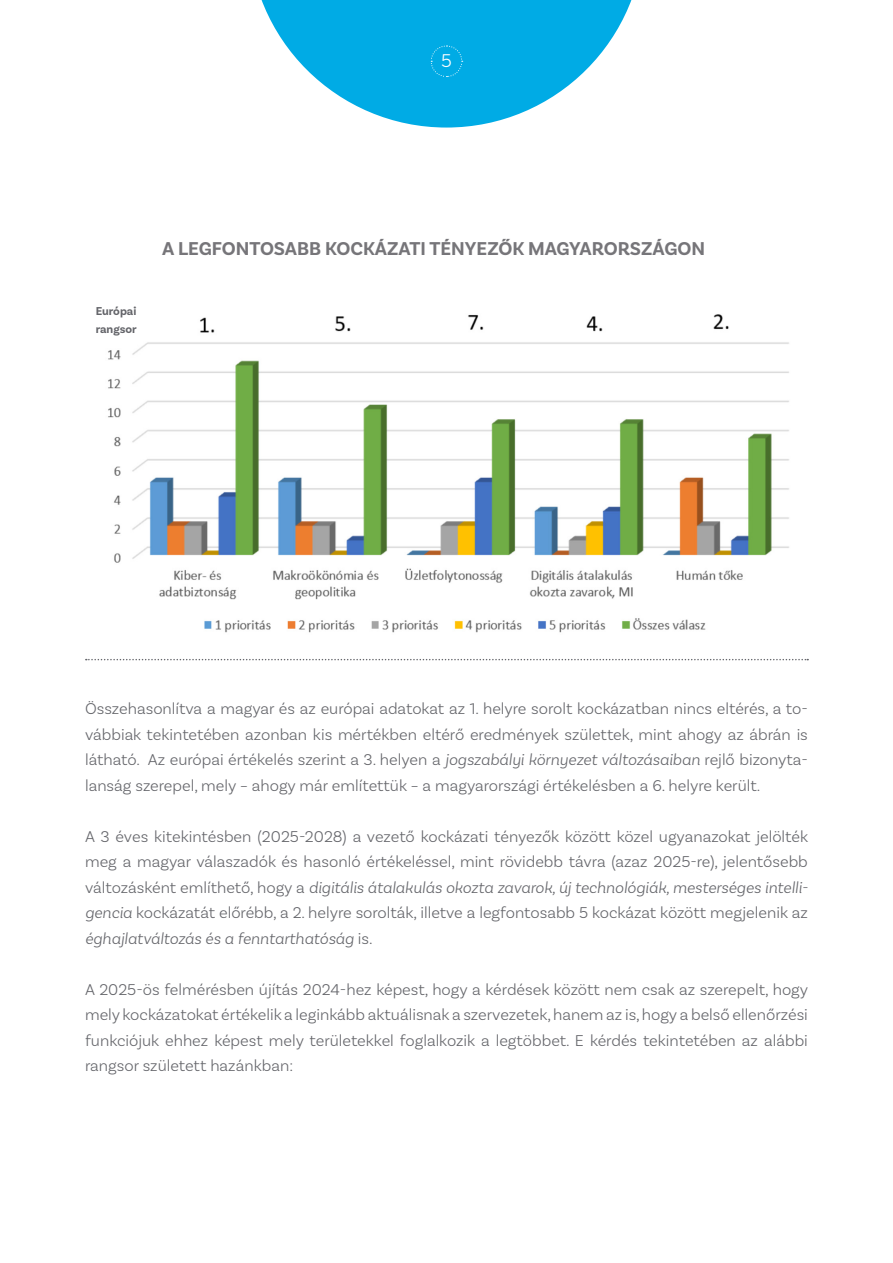
<style>
.page{position:relative;width:893px;height:1263px;background:#fff}
.page>*{position:absolute;margin:0;border:0;box-sizing:border-box;transform-origin:0 0}
.Közcím2{font:700 19.5px "Basic Sans";color:#767579}
.t1{font:300 19.5px "Basic Sans";color:#fff}
.kenyér{font:300 16.5px/25.5px "Basic Sans";color:#64656a;text-align:justify}
.kenyér-2{font:700 12px "Basic Sans";color:#64656a}
.s1{font-style:italic}
</style>
<div class="page">
<svg style="left:261px;top:0;width:371px;height:128px;fill:#00abe5"></svg>
<svg style="left:430px;top:45px;width:33px;height:32px"></svg>
<img style="left:108px;top:314px;width:681px;height:319px">
<svg style="left:86px;top:659px;width:722px;height:1px"></svg>
<p class="t1" style="left:441px;top:49px;width:12px">5</p>
<p class="kenyér-2" style="left:96px;top:303px;width:42px">Európai</p>
<p class="kenyér-2" style="left:96px;top:321px;width:43px">rangsor</p>
<p class="Közcím2" style="left:162px;top:237px;width:544px">A LEGFONTOSABB KOCKÁZATI TÉNYEZŐK MAGYARORSZÁGON</p>
<p class="kenyér" style="left:85px;top:696px;width:724px">Összehasonlítva a magyar és az európai adatokat az 1. helyre sorolt kockázatban nincs eltérés, a to&shy;vábbiak tekintetében azonban kis mértékben eltérő eredmények születtek, mint ahogy az ábrán is látható. Az európai értékelés szerint a 3. helyen a <span class="s1">jogszabályi környezet változásaiban</span> rejlő bizonyta&shy;lanság szerepel, mely – ahogy már említettük – a magyarországi értékelésben a 6. helyre került.</p>
<p class="kenyér" style="left:85px;top:823px;width:725px">A 3 éves kitekintésben (2025-2028) a vezető kockázati tényezők között közel ugyanazokat jelölték meg a magyar válaszadók és hasonló értékeléssel, mint rövidebb távra (azaz 2025-re), jelentősebb változásként említhető, hogy a <span class="s1">digitális átalakulás okozta zavarok, új technológiák, mesterséges intelli&shy;gencia</span> kockázatát előrébb, a 2. helyre sorolták, illetve a legfontosabb 5 kockázat között megjelenik az <span class="s1">éghajlatváltozás és a fenntarthatóság</span> is.</p>
<p class="kenyér" style="left:85px;top:976px;width:725px">A 2025-ös felmérésben újítás 2024-hez képest, hogy a kérdések között nem csak az szerepelt, hogy mely kockázatokat értékelik a leginkább aktuálisnak a szervezetek, hanem az is, hogy a belső ellenőrzési funkciójuk ehhez képest mely területekkel foglalkozik a legtöbbet. E kérdés tekintetében az alábbi rangsor született hazánkban:</p>
</div>
